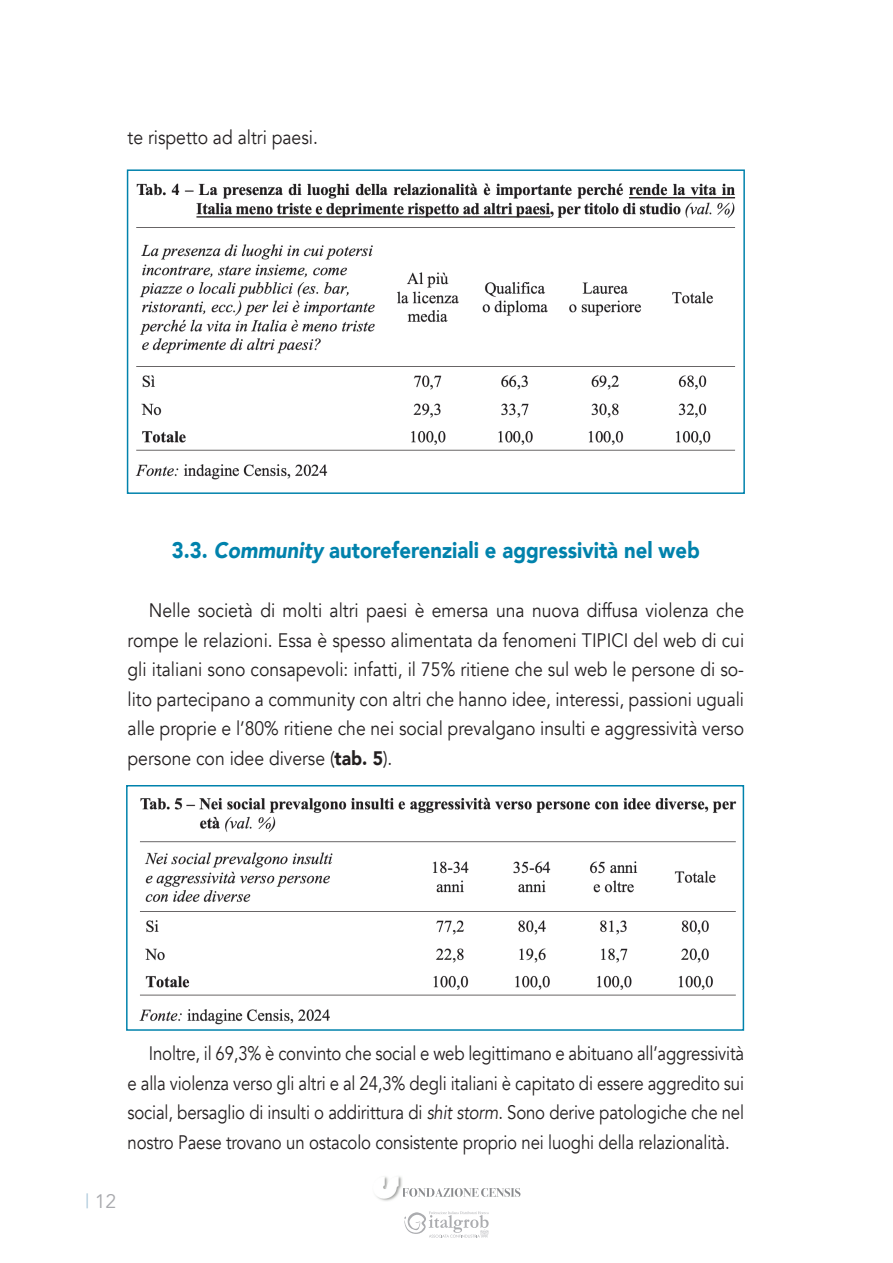
<style>
.page{position:relative;width:893px;height:1263px;background:#fff}
.page>*{position:absolute;margin:0;border:0;box-sizing:border-box;transform-origin:0 0}
.t1{font:900 22.5px "Avenir";color:#0082ac;scale:.9 1}
.t2{font:19.5px/29.5px "Avenir";color:#231f20;text-align:justify;scale:.9 1}
.t3{font:19.5px/29.5px "Avenir";color:#231f20;text-align:justify;scale:.86 1}
.t4{font:19.5px "Avenir";color:#a8a9ad}
.s1{font-style:italic}
.s2{font-weight:900}
.s3{color:#abc8db}
</style>
<div class="page">
<svg style="left:403px;top:1188px;width:117px;height:9px"></svg>
<img style="left:376px;top:1176px;width:26px;height:25px">
<svg style="left:404px;top:1211px;width:85px;height:26px"></svg>
<img style="left:135px;top:183px;width:601px;height:297px">
<div style="left:127px;top:169px;width:618px;height:325px;border:2px solid #0082ac"></div>
<img style="left:139px;top:797px;width:598px;height:228px">
<div style="left:126px;top:785px;width:618px;height:246px;border:2px solid #0082ac"></div>
<p class="t2" style="left:128px;top:123px;width:213px">te rispetto ad altri paesi.</p>
<p class="t1" style="left:172px;top:531px;width:588px">3.3. <span class="s1">Community</span> autoreferenziali e aggressività nel web</p>
<p class="t2" style="left:128px;top:596px;width:687px;text-indent:21px">Nelle società di molti altri paesi è emersa una nuova diffusa violenza che rompe le relazioni. Essa è spesso alimentata da fenomeni TIPICI del web di cui gli italiani sono consapevoli: infatti, il 75% ritiene che sul web le persone di so&shy;lito partecipano a community con altri che hanno idee, interessi, passioni uguali alle proprie e l’80% ritiene che nei social prevalgano insulti e aggressività verso persone con idee diverse (<span class="s2">tab. 5</span>).</p>
<p class="t3" style="left:128px;top:1039px;width:718px;text-indent:21px">Inoltre, il 69,3% è convinto che social e web legittimano e abituano all’aggressività e alla violenza verso gli altri e al 24,3% degli italiani è capitato di essere aggredito sui social, bersaglio di insulti o addirittura di <span class="s1">shit storm</span>. Sono derive patologiche che nel nostro Paese trovano un ostacolo consistente proprio nei luoghi della relazionalità.</p>
<p class="t4" style="left:85px;top:1190px;width:33px"><span class="s3">|</span> 12</p>
</div>
